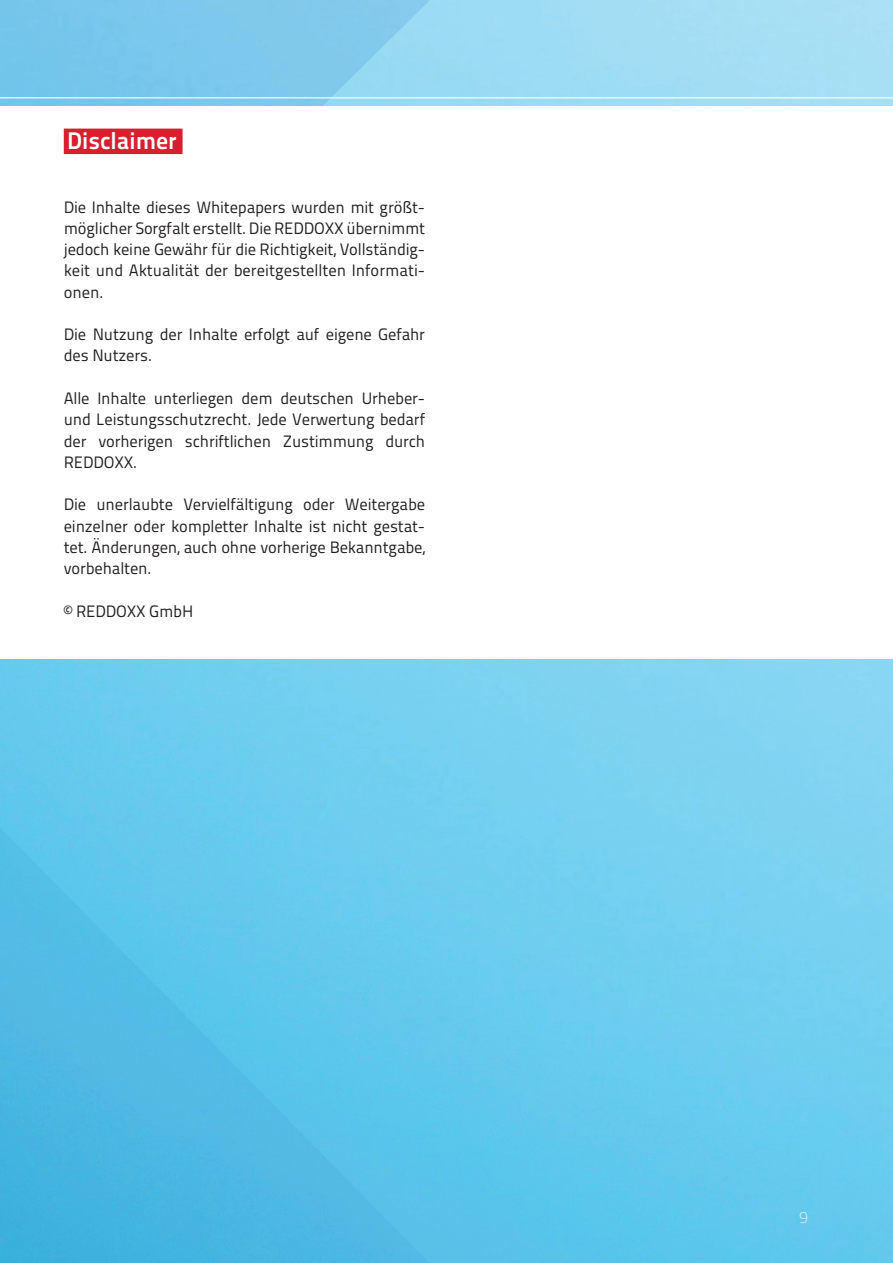
<style>
.page{position:relative;width:893px;height:1263px;background:#fff}
.page>*{position:absolute;margin:0;border:0;box-sizing:border-box;transform-origin:0 0}
.t1{font:24px "Titillium Maps 29 L 800 wt";color:#fff}
.t2{font:16.5px/21.3px "Titillium Maps 29 L 400 wt";letter-spacing:-.01em;color:#231f20;text-align:justify}
.t3{font:16.5px "Titillium Maps 29 L 1 wt";color:#fff}
</style>
<div class="page">
<img style="left:429px;top:0;width:464px;height:1263px">
<svg style="left:0;top:0;width:430px;height:944px;fill:#7dc8ed"></svg>
<svg style="left:0;top:659px;width:429px;height:604px"></svg>
<div style="left:0;top:106px;width:892px;height:553px;background:#fff"></div>
<hr style="left:0;top:97px;width:893px;height:2px;background:#fff">
<div style="left:64px;top:129px;width:119px;height:25px;background:#d91e30"></div>
<h1 class="t1" style="left:67px;top:122px;width:111px">Disclaimer</h1>
<p class="t2" style="left:64px;top:195px;width:363px">Die Inhalte dieses Whitepapers wurden mit größt&shy;möglicher Sorgfalt erstellt. Die REDDOXX übernimmt jedoch keine Gewähr für die Richtigkeit, Vollständig&shy;keit und Aktualität der bereitgestellten Informati&shy;onen.</p>
<p class="t2" style="left:64px;top:323px;width:363px">Die Nutzung der Inhalte erfolgt auf eigene Gefahr des Nutzers.</p>
<p class="t2" style="left:64px;top:387px;width:363px">Alle Inhalte unterliegen dem deutschen Urheber&shy;und Leistungsschutzrecht. Jede Verwertung bedarf der vorherigen schriftlichen Zustimmung durch REDDOXX.</p>
<p class="t2" style="left:64px;top:493px;width:363px">Die unerlaubte Vervielfältigung oder Weitergabe einzelner oder kompletter Inhalte ist nicht gestat&shy;tet. Änderungen, auch ohne vorherige Bekanntgabe, vorbehalten.</p>
<p class="t2" style="left:64px;top:599px;width:131px">© REDDOXX GmbH</p>
<p class="t3" style="left:799px;top:1205px;width:10px">9</p>
</div>
